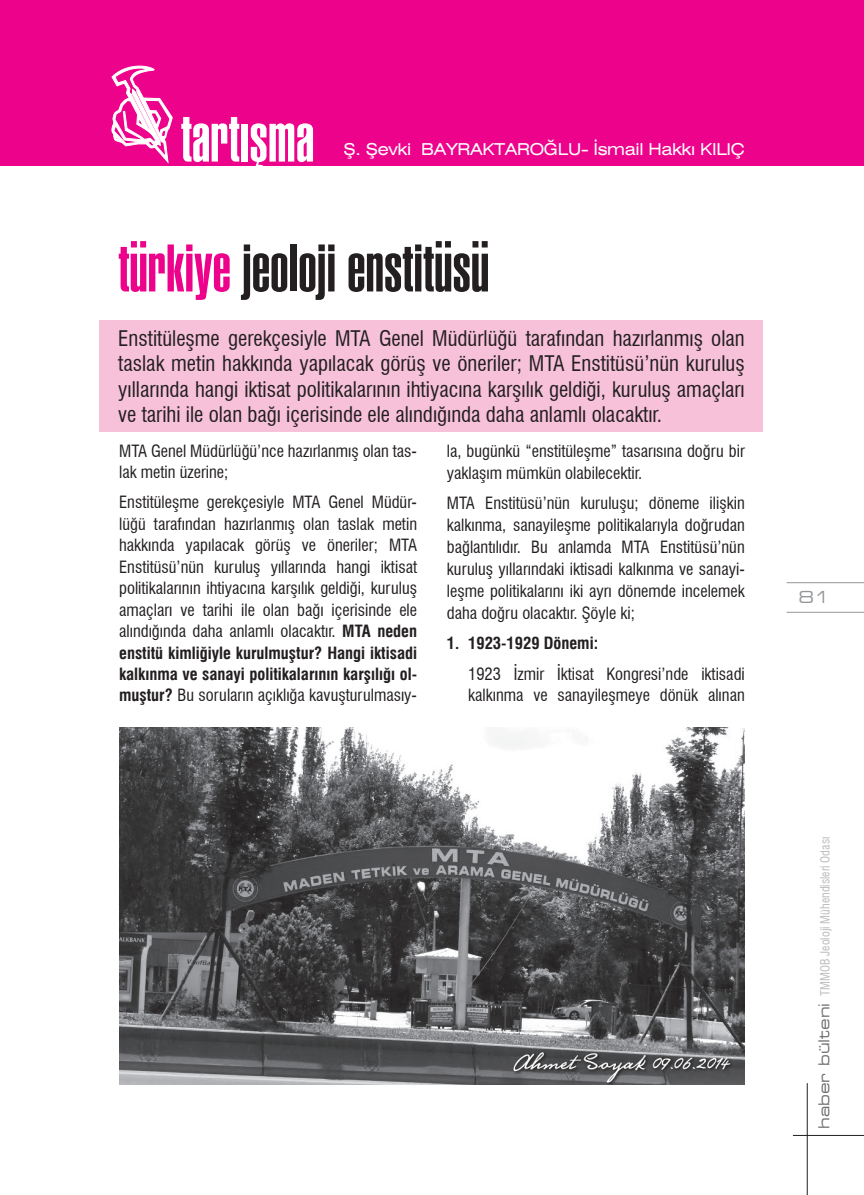
<style>
.page{position:relative;width:864px;height:1195px;background:#fff}
.page>*{position:absolute;margin:0;border:0;box-sizing:border-box;transform-origin:0 0}
.t1{font:700 66px "TFF Hlv Ult Cmprs";color:#231f20}
.t2{font:700 66px "TFF Hlv Ult Cmprs";color:#fff}
.t3{font:condensed 21px/25.2px "Swiss 721 BT";color:#231f20;text-align:justify}
.t4{font:condensed 16.5px/21.5px "Swiss 721 BT";color:#231f20}
.t5{font:expanded 16.5px "Swiss 721 BT";letter-spacing:-.02em;color:#fff}
.t6{font:700 condensed 16.5px "Swiss 721 BT";color:#231f20}
.t7{font:expanded 16.5px "Square 721 BT";color:#939598}
.t8{font:12px "Swiss 721 Condensed BT";color:#bcbdc0}
.s1{color:#ed028c}
.s2{font-weight:700}
.s3{font-family:"Square 721 BT";font-stretch:expanded;font-size:15px;color:#6c6d70}
</style>
<div class="page">
<hr style="left:786px;top:582px;width:77px;height:1px;background:#939598">
<hr style="left:786px;top:612px;width:77px;height:1px;background:#939598">
<hr style="left:792px;top:1135px;width:71px;height:1px;background:#231f20">
<hr style="left:806px;top:1083px;width:1px;height:112px;background:#231f20">
<div style="left:0;top:0;width:863px;height:166px;background:#ed028c"></div>
<svg style="left:111px;top:66px;width:62px;height:97px"></svg>
<div style="left:99px;top:320px;width:663px;height:112px;background:#f7c1d9"></div>
<img style="left:119px;top:727px;width:625px;height:357px">
<h1 class="t2" style="left:181px;top:101px;width:135px">tartışma</h1>
<p class="t5" style="left:343px;top:139px;width:402px">Ş. Şevki BAYRAKTAROĞLU- İsmail Hakkı KILIÇ</p>
<h1 class="t1" style="left:118px;top:230px;width:372px"><span class="s1">türkiye</span> jeoloji enstitüsü</h1>
<p class="t3" style="left:118px;top:326px;width:627px">Enstitüleşme gerekçesiyle MTA Genel Müdürlüğü tarafından hazırlanmış olan taslak metin hakkında yapılacak görüş ve öneriler; MTA Enstitüsü’nün kuruluş yıllarında hangi iktisat politikalarının ihtiyacına karşılık geldiği, kuruluş amaçları ve tarihi ile olan bağı içerisinde ele alındığında daha anlamlı olacaktır.</p>
<p class="t4" style="left:119px;top:440px;width:299px">MTA Genel Müdürlüğü’nce hazırlanmış olan tas&shy;lak metin üzerine;</p>
<p class="t4" style="left:119px;top:492px;width:299px;text-align:justify">Enstitüleşme gerekçesiyle MTA Genel Müdür&shy;lüğü tarafından hazırlanmış olan taslak metin hakkında yapılacak görüş ve öneriler; MTA Enstitüsü’nün kuruluş yıllarında hangi iktisat politikalarının ihtiyacına karşılık geldiği, kuruluş amaçları ve tarihi ile olan bağı içerisinde ele alındığında daha anlamlı olacaktır. <span class="s2">MTA neden enstitü kimliğiyle kurulmuştur? Hangi iktisadi kalkınma ve sanayi politikalarının karşılığı ol&shy;muştur?</span> Bu soruların açıklığa kavuşturulmasıy-</p>
<p class="t4" style="left:446px;top:440px;width:299px;line-height:21.9px">la, bugünkü “enstitüleşme” tasarısına doğru bir yaklaşım mümkün olabilecektir.</p>
<p class="t4" style="left:446px;top:492px;width:299px;line-height:21.9px;text-align:justify">MTA Enstitüsü’nün kuruluşu; döneme ilişkin kalkınma, sanayileşme politikalarıyla doğrudan bağlantılıdır. Bu anlamda MTA Enstitüsü’nün kuruluş yıllarındaki iktisadi kalkınma ve sanayi&shy;leşme politikalarını iki ayrı dönemde incelemek daha doğru olacaktır. Şöyle ki;</p>
<p class="t6" style="left:446px;top:633px;width:153px">1. 1923-1929 Dönemi:</p>
<p class="t4" style="left:468px;top:662px;width:278px;line-height:21.9px">1923 İzmir İktisat Kongresi’nde iktisadi kalkınma ve sanayileşmeye dönük alınan</p>
<p class="t7" style="left:798px;top:588px;width:33px">81</p>
<p class="t8" style="left:817px;top:1129px;width:294px;rotate:-90deg"><span class="s3">haber bülteni</span> TMMOB Jeoloji Mühendisleri Odasý</p>
</div>
